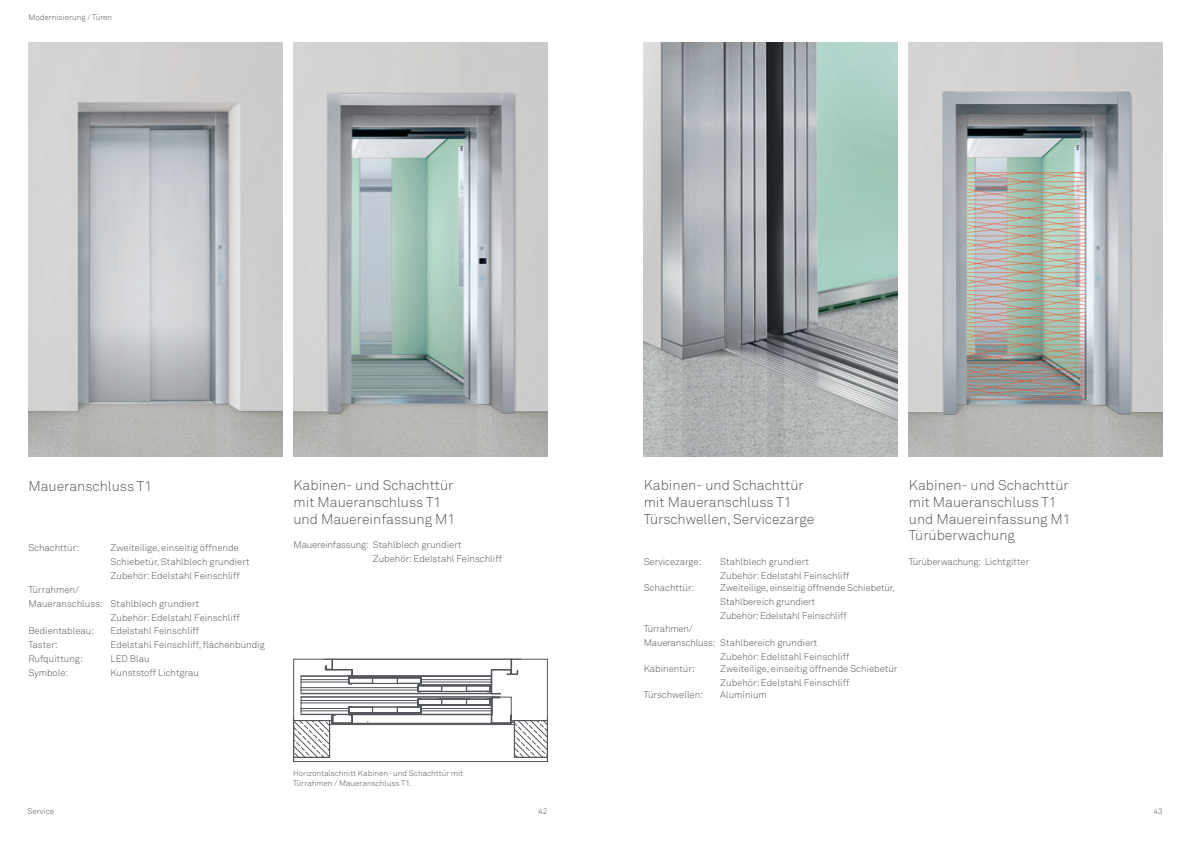
<style>
.page{position:relative;width:1191px;height:842px;background:#fff}
.page>*{position:absolute;margin:0;border:0;box-sizing:border-box;transform-origin:0 0}
.t1{font:14px/16.8px "Akkurat Light Pro";color:#53565b}
.t2{font:9.5px/14px "Akkurat Light Pro";color:#53565b}
.t3{font:9.5px "Akkurat Light Pro";letter-spacing:-.02em;color:#53565b}
.t4{font:8px/9.6px "Akkurat Light Pro";color:#53565b}
</style>
<div class="page">
<img style="left:28px;top:43px;width:254px;height:413px">
<img style="left:909px;top:43px;width:253px;height:413px">
<img style="left:643px;top:43px;width:254px;height:413px">
<img style="left:293px;top:43px;width:254px;height:413px">
<hr style="left:293px;top:717px;width:1px;height:44px;background:#53565b">
<hr style="left:547px;top:717px;width:1px;height:42px;background:#53565b">
<svg style="left:293px;top:659px;width:255px;height:99px"></svg>
<hr style="left:323px;top:659px;width:198px;height:1px;background:#53565b">
<p class="t4" style="left:28px;top:13px;width:85px">Modernisierung / Türen</p>
<h1 class="t1" style="left:28px;top:480px;width:125px">Maueranschluss T1</h1>
<p class="t2" style="left:28px;top:541px;width:52px">Schachttür:</p>
<p class="t2" style="left:111px;top:541px;width:141px">Zweiteilige, einseitig öffnende<br>Schiebetür, Stahlblech grundiert<br>Zubehör: Edelstahl Feinschliff</p>
<p class="t2" style="left:28px;top:583px;width:52px">Türrahmen/</p>
<p class="t2" style="left:28px;top:597px;width:172px">Maueranschluss: Stahlblech grundiert</p>
<p class="t2" style="left:111px;top:611px;width:131px">Zubehör: Edelstahl Feinschliff</p>
<p class="t2" style="left:28px;top:625px;width:67px">Bedientableau:</p>
<p class="t2" style="left:111px;top:625px;width:90px">Edelstahl Feinschliff</p>
<p class="t2" style="left:28px;top:639px;width:31px">Taster:</p>
<p class="t2" style="left:111px;top:639px;width:156px">Edelstahl Feinschliff, flächenbündig</p>
<p class="t2" style="left:28px;top:653px;width:56px">Rufquittung:</p>
<p class="t2" style="left:111px;top:653px;width:41px">LED Blau</p>
<p class="t2" style="left:28px;top:667px;width:41px">Symbole:</p>
<p class="t2" style="left:111px;top:667px;width:90px">Kunststoff Lichtgrau</p>
<h1 class="t1" style="left:293px;top:478px;width:164px">Kabinen- und Schachttür mit Maueranschluss T1 und Mauereinfassung M1</h1>
<p class="t2" style="left:373px;top:539px;width:131px;text-indent:-79px">Mauereinfassung: Stahlblech grundiert<br>Zubehör: Edelstahl Feinschliff</p>
<p class="t4" style="left:28px;top:807px;width:28px">Service</p>
<p class="t4" style="left:293px;top:769px;width:172px">Horizontalschnitt Kabinen- und Schachttür mit<br>Türrahmen / Maueranschluss T1.</p>
<h1 class="t1" style="left:643px;top:478px;width:172px">Kabinen- und Schachttür mit Maueranschluss T1<br>Türschwellen, Servicezarge</h1>
<p class="t2" style="left:643px;top:555px;width:59px">Servicezarge:</p>
<p class="t2" style="left:720px;top:555px;width:131px">Stahlblech grundiert<br>Zubehör: Edelstahl Feinschliff</p>
<p class="t2" style="left:643px;top:582px;width:52px">Schachttür:</p>
<p class="t2" style="left:720px;top:582px;width:176px">Zweiteilige, einseitig öffnende Schiebetür,<br>Stahlbereich grundiert<br>Zubehör: Edelstahl Feinschliff</p>
<p class="t3" style="left:643px;top:625px;width:50px">Türrahmen/</p>
<p class="t2" style="left:643px;top:636px;width:175px">Maueranschluss: Stahlbereich grundiert</p>
<p class="t2" style="left:720px;top:650px;width:131px">Zubehör: Edelstahl Feinschliff</p>
<p class="t2" style="left:643px;top:663px;width:53px">Kabinentür:</p>
<p class="t2" style="left:720px;top:663px;width:179px">Zweiteilige, einseitig öffnende Schiebetür<br>Zubehör: Edelstahl Feinschliff</p>
<p class="t2" style="left:643px;top:689px;width:61px">Türschwellen:</p>
<p class="t2" style="left:720px;top:689px;width:48px">Aluminium</p>
<h1 class="t1" style="left:909px;top:478px;width:164px">Kabinen- und Schachttür mit Maueranschluss T1 und Mauereinfassung M1<br>Türüberwachung</h1>
<p class="t3" style="left:909px;top:558px;width:122px">Türüberwachung: Lichtgitter</p>
<p class="t4" style="left:538px;top:807px;width:11px">42</p>
<p class="t4" style="left:1153px;top:807px;width:11px">43</p>
</div>
